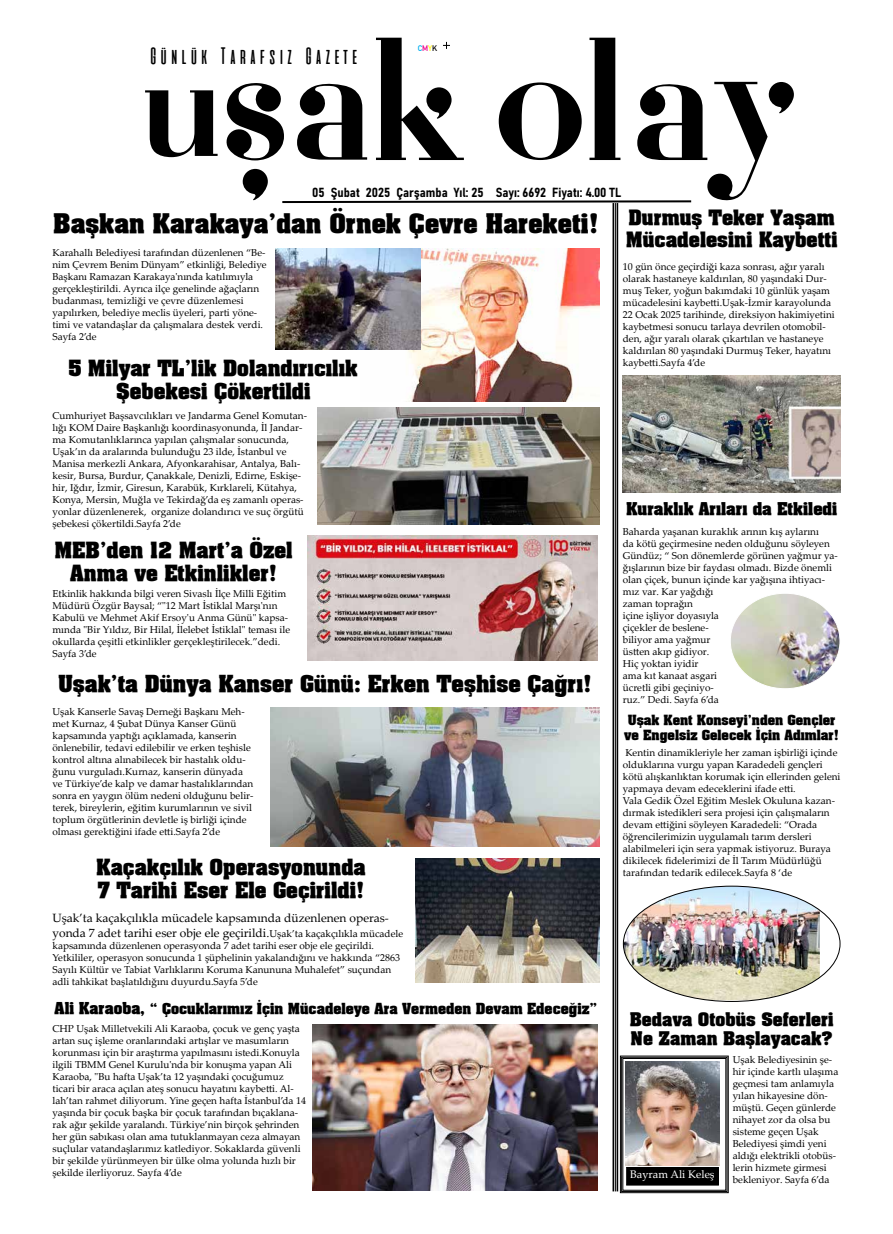
<style>
.page{position:relative;width:893px;height:1234px;background:#fff}
.page>*{position:absolute;margin:0;border:0;box-sizing:border-box;transform-origin:0 0}
.t1{font:23.7px "aliensandcows";color:#000}
.t2{font:700 23px "TR Aardvark";color:#000}
.t3{font:700 20px "TR Aardvark";color:#000}
.t4{font:700 19px/22.8px "TR Aardvark";color:#000;text-align:center}
.t5{font:700 18px/21.6px "TR Aardvark";color:#000}
.t6{font:700 16px/19.2px "TR Aardvark";color:#000}
.t7{font:700 15px "TR Aardvark";color:#000}
.t8{font:700 13px "TR Aardvark";color:#000}
.t9{font:13px "Bahnschrift";color:#000}
.t10{font:12px/14.4px "Palatino Linotype";color:#000}
.t11{font:700 12px/14.4px "TR Aardvark";color:#000}
.t12{font:11px "Palatino Linotype";color:#fff}
.t13{font:10px/12px "Palatino Linotype";color:#000}
.t14{font:700 8px "DIN Alternate";color:#00aeef}
.s1{color:#ec008c}
.s2{color:#fff200}
.s3{color:#000}
.s4{font-size:10px}
.s5{font-size:14px}
</style>
<div class="page">
<svg style="left:145px;top:90px;width:73px;height:67px"></svg>
<svg style="left:226px;top:38px;width:568px;height:165px"></svg>
<hr style="left:617px;top:203px;width:1px;height:988px;background:#000">
<hr style="left:615px;top:203px;width:1px;height:988px;background:#000">
<hr style="left:612px;top:203px;width:2px;height:988px;background:#000">
<img style="left:317px;top:407px;width:283px;height:117px">
<img style="left:360px;top:248px;width:240px;height:153px">
<img style="left:275px;top:248px;width:146px;height:101px">
<img style="left:308px;top:535px;width:290px;height:125px">
<img style="left:271px;top:707px;width:329px;height:139px">
<img style="left:313px;top:1024px;width:285px;height:166px">
<img style="left:416px;top:858px;width:184px;height:123px">
<img style="left:732px;top:594px;width:106px;height:93px">
<img style="left:623px;top:376px;width:217px;height:116px">
<img style="left:623px;top:887px;width:197px;height:112px">
<img style="left:620px;top:1055px;width:109px;height:137px">
<div style="left:621px;top:1056px;width:106px;height:135px;border:1px solid #000"></div>
<div style="left:627px;top:1167px;width:91px;height:17px;background:#000"></div>
<div style="left:626px;top:1166px;width:93px;height:19px;border:1px solid #000"></div>
<h1 class="t1" style="left:148px;top:44px;width:213px">Günlük Tarafsız Gazete</h1>
<p class="t14" style="left:418px;top:42px;width:21px">C<span class="s1">M</span><span class="s2">Y</span><span class="s3">K</span></p>
<h3 class="t9" style="left:312px;top:182px;width:311px">05 Şubat 2025 Çarşamba Yıl: 25 Sayı: 6692 Fiyatı: 4.00 TL</h3>
<h2 class="t2" style="left:53px;top:207px;width:547px">Başkan Karakaya’dan Örnek Çevre Hareketi!</h2>
<p class="t13" style="left:52px;top:246px;width:216px">Karahallı Belediyesi tarafından düzenlenen “Be&shy;nim Çevrem Benim Dünyam” etkinliği, Belediye Başkanı Ramazan Karakaya'nında katılımıyla gerçekleştirildi. Ayrıca ilçe genelinde ağaçların budanması, temizliği ve çevre düzenlemesi yapılırken, belediye meclis üyeleri, parti yöne&shy;timi ve vatandaşlar da çalışmalara destek verdi.<br>Sayfa 2’de</p>
<h3 class="t4" style="left:69px;top:356px;width:290px">5 Milyar TL’lik Dolandırıcılık<br>Şebekesi Çökertildi</h3>
<p class="t13" style="left:52px;top:409px;width:256px">Cumhuriyet Başsavcılıkları ve Jandarma Genel Komutan&shy;lığı KOM Daire Başkanlığı koordinasyonunda, İl Jandar&shy;ma Komutanlıklarınca yapılan çalışmalar sonucunda, Uşak’ın da aralarında bulunduğu 23 ilde, İstanbul ve Manisa merkezli Ankara, Afyonkarahisar, Antalya, Balı&shy;kesir, Bursa, Burdur, Çanakkale, Denizli, Edirne, Eskişe&shy;hir, Iğdır, İzmir, Giresun, Karabük, Kırklareli, Kütahya, Konya, Mersin, Muğla ve Tekirdağ’da eş zamanlı operas&shy;yonlar düzenlenerek, organize dolandırıcı ve suç örgütü şebekesi çökertildi.Sayfa 2’de</p>
<h3 class="t4" style="left:54px;top:538px;width:240px">MEB’den 12 Mart’a Özel<br>Anma ve Etkinlikler!</h3>
<p class="t13" style="left:52px;top:587px;width:239px">Etkinlik hakkında bilgi veren Sivaslı İlçe Milli Eğitim Müdürü Özgür Baysal; “"12 Mart İstiklal Marşı'nın Kabulü ve Mehmet Akif Ersoy'u Anma Günü" kapsa&shy;mında "Bir Yıldız, Bir Hilal, İlelebet İstiklal" teması ile okullarda çeşitli etkinlikler gerçekleştirilecek.”dedi.<br>Sayfa 3’de</p>
<h3 class="t3" style="left:58px;top:668px;width:535px">Uşak’ta Dünya Kanser Günü: Erken Teşhise Çağrı!</h3>
<p class="t13" style="left:52px;top:705px;width:203px">Uşak Kanserle Savaş Derneği Başkanı Meh&shy;met Kurnaz, 4 Şubat Dünya Kanser Günü kapsamında yaptığı açıklamada, kanserin önlenebilir, tedavi edilebilir ve erken teşhisle kontrol altına alınabilecek bir hastalık oldu&shy;ğunu vurguladı.Kurnaz, kanserin dünyada ve Türkiye’de kalp ve damar hastalıklarından sonra en yaygın ölüm nedeni olduğunu belir&shy;terek, bireylerin, eğitim kurumlarının ve sivil toplum örgütlerinin devletle iş birliği içinde olması gerektiğini ifade etti.Sayfa 2’de</p>
<h3 class="t4" style="left:96px;top:854px;width:271px;text-align:left">Kaçakçılık Operasyonunda<br>7 Tarihi Eser Ele Geçirildi!</h3>
<p class="t10" style="left:52px;top:910px;width:352px">Uşak’ta kaçakçılıkla mücadele kapsamında düzenlenen operas&shy;yonda 7 adet tarihi eser obje ele geçirildi.<span class="s4">Uşak’ta kaçakçılıkla mücadele</span></p>
<p class="t13" style="left:52px;top:938px;width:349px">kapsamında düzenlenen operasyonda 7 adet tarihi eser obje ele geçirildi.<br>Yetkililer, operasyon sonucunda 1 şüphelinin yakalandığını ve hakkında “2863<br>Sayılı Kültür ve Tabiat Varlıklarını Koruma Kanununa Muhalefet” suçundan adli tahkikat başlatıldığını duyurdu.Sayfa 5’de</p>
<h3 class="t8" style="left:55px;top:998px;width:544px"><span class="s5">Ali Karaoba,</span> “ Çocuklarımız İçin Mücadeleye Ara Vermeden Devam Edeceğiz”</h3>
<p class="t13" style="left:52px;top:1022px;width:255px">CHP Uşak Milletvekili Ali Karaoba, çocuk ve genç yaşta artan suç işleme oranlarındaki artışlar ve masumların korunması için bir araştırma yapılmasını istedi.Konuyla ilgili TBMM Genel Kurulu'nda bir konuşma yapan Ali Karaoba, "Bu hafta Uşak’ta 12 yaşındaki çocuğumuz ticari bir araca açılan ateş sonucu hayatını kaybetti. Al&shy;lah’tan rahmet diliyorum. Yine geçen hafta İstanbul’da 14 yaşında bir çocuk başka bir çocuk tarafından bıçaklana&shy;rak ağır şekilde yaralandı. Türkiye’nin birçok şehrinden her gün sabıkası olan ama tutuklanmayan ceza almayan suçlular vatandaşlarımız katlediyor. Sokaklarda güvenli bir şekilde yürünmeyen bir ülke olma yolunda hızlı bir şekilde ilerliyoruz. Sayfa 4’de</p>
<h3 class="t5" style="left:626px;top:206px;width:213px">Durmuş Teker Yaşam<br>Mücadelesini Kaybetti</h3>
<p class="t13" style="left:623px;top:260px;width:213px">10 gün önce geçirdiği kaza sonrası, ağır yaralı olarak hastaneye kaldırılan, 80 yaşındaki Dur&shy;muş Teker, yoğun bakımdaki 10 günlük yaşam mücadelesini kaybetti.Uşak-İzmir karayolunda 22 Ocak 2025 tarihinde, direksiyon hakimiyetini kaybetmesi sonucu tarlaya devrilen otomobil&shy;den, ağır yaralı olarak çıkartılan ve hastaneye kaldırılan 80 yaşındaki Durmuş Teker, hayatını kaybetti.Sayfa 4’de</p>
<h3 class="t7" style="left:626px;top:497px;width:213px">Kuraklık Arıları da Etkiledi</h3>
<p class="t13" style="left:623px;top:525px;width:216px">Baharda yaşanan kuraklık arının kış aylarını<br>da kötü geçirmesine neden olduğunu söyleyen<br>Gündüz; “ Son dönemlerde görünen yağmur ya&shy;ğışlarının bize bir faydası olmadı. Bizde önemli olan çiçek, bunun içinde kar yağışına ihtiyacı&shy;mız var. Kar yağdığı<br>zaman toprağın<br>içine işliyor doyasıyla<br>çiçekler de beslene-<br>biliyor ama yağmur<br>üstten akıp gidiyor.<br>Hiç yoktan iyidir<br>ama kıt kanaat asgari<br>ücretli gibi geçiniyo-<br>ruz.” Dedi. Sayfa 6’da</p>
<p class="t11" style="left:624px;top:712px;width:216px">Uşak Kent Konseyi’nden Gençler ve Engelsiz Gelecek İçin Adımlar!</p>
<p class="t13" style="left:623px;top:746px;width:219px">Kentin dinamikleriyle her zaman işbirliği içinde olduklarına vurgu yapan Karadedeli gençleri kötü alışkanlıktan korumak için ellerinden geleni yapmaya devam edeceklerini ifade etti.<br>Vala Gedik Özel Eğitim Meslek Okuluna kazan&shy;dırmak istedikleri sera projesi için çalışmaların devam ettiğini söyleyen Karadedeli: “Orada öğrencilerimizin uygulamalı tarım dersleri alabilmeleri için sera yapmak istiyoruz. Buraya dikilecek fidelerimizi de İl Tarım Müdürlüğü tarafından tedarik edilecek.Sayfa 8 ‘de</p>
<h3 class="t6" style="left:630px;top:1008px;width:205px">Bedava Otobüs Seferleri<br>Ne Zaman Başlayacak?</h3>
<p class="t12" style="left:630px;top:1166px;width:86px">Bayram Ali Keleş</p>
<p class="t13" style="left:733px;top:1053px;width:107px">Uşak Belediyesinin şe&shy;hir içinde kartlı ulaşıma geçmesi tam anlamıyla yılan hikayesine dön&shy;müştü. Geçen günlerde nihayet zor da olsa bu sisteme geçen Uşak<br>Belediyesi şimdi yeni aldığı elektrikli otobüs&shy;lerin hizmete girmesi bekleniyor. Sayfa 6’da</p>
</div>
